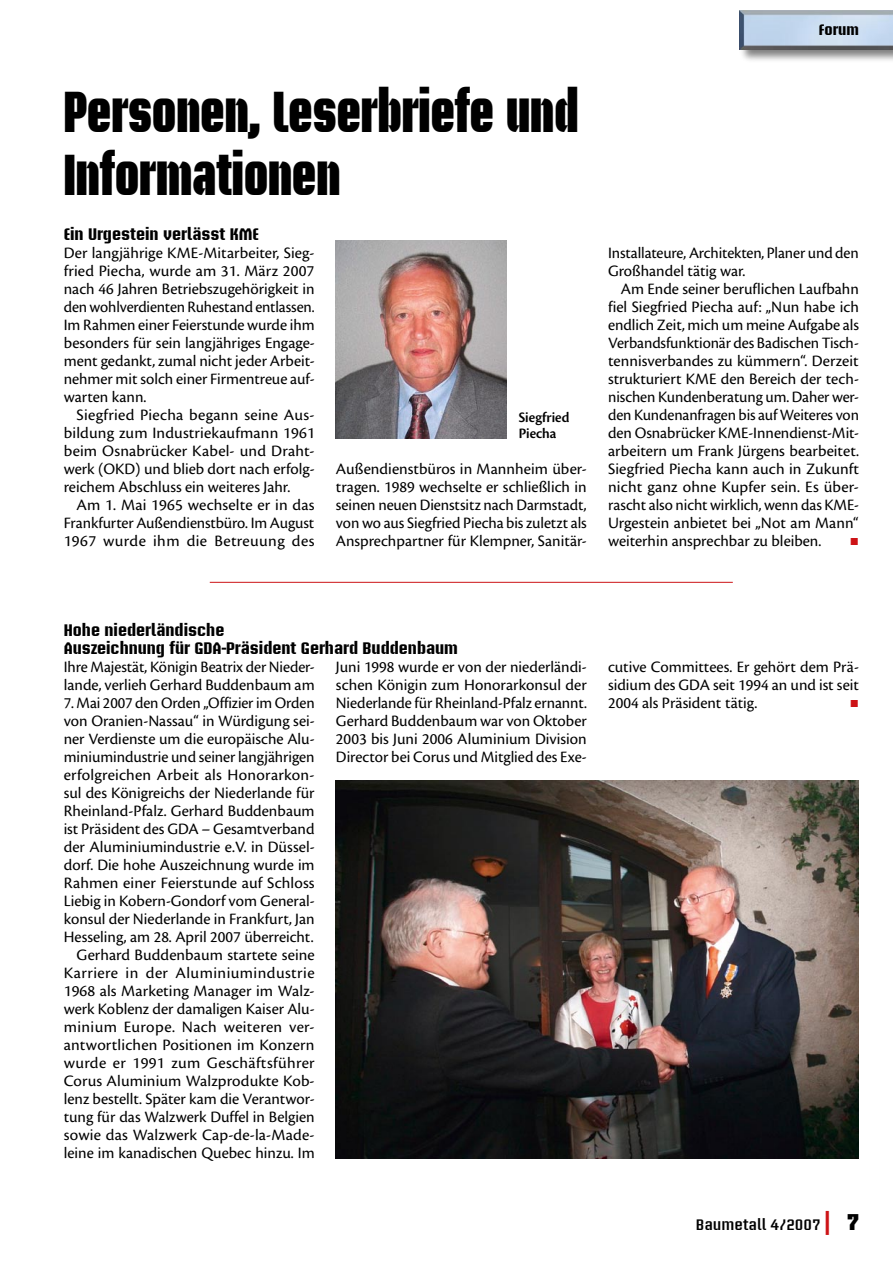
<style>
.page{position:relative;width:893px;height:1263px;background:#fff}
.page>*{position:absolute;margin:0;border:0;box-sizing:border-box;transform-origin:0 0}
.t1{font:900 57px/63px "Briem Akademi Std";color:#000;scale:.8 1}
.t2{font:16.5px/18px "Cronos Pro";color:#000;text-align:justify}
.t3{font:700 16.5px/18px "Briem Akademi Std";color:#000}
.t4{font:16.5px "European Pi Std 3";color:#cd1316}
.t5{font:600 15px "Briem Akademi Std";color:#000}
.t6{font:15px/16.5px "Cronos Pro Semibold Disp";color:#000}
.t7{font:700 15px "Briem Akademi Std";color:#000}
.s1{font-size:24px;color:#cd1316}
</style>
<div class="page">
<div style="left:738px;top:9px;width:155px;height:54px;background:#000;opacity:.5"></div>
<img style="left:740px;top:11px;width:153px;height:38px">
<img style="left:336px;top:780px;width:523px;height:378px">
<hr style="left:210px;top:582px;width:523px;height:1px;background:#cd1316">
<img style="left:336px;top:240px;width:170px;height:198px">
<h1 class="t1" style="left:64px;top:80px;width:645px">Personen, Leserbriefe und<br>Informationen</h1>
<p class="t3" style="left:64px;top:225px;width:196px">Ein Urgestein verlässt KME</p>
<p class="t2" style="left:64px;top:244px;width:252px">Der langjährige KME-Mitarbeiter, Sieg&shy;fried Piecha, wurde am 31. März 2007 nach 46 Jahren Betriebszugehörigkeit in den wohlverdienten Ruhestand entlassen.<br>Im Rahmen einer Feierstunde wurde ihm besonders für sein langjähriges Engage&shy;ment gedankt, zumal nicht jeder Arbeit&shy;nehmer mit solch einer Firmentreue auf&shy;warten kann.</p>
<p class="t2" style="left:64px;top:406px;width:253px;text-indent:13px">Siegfried Piecha begann seine Aus&shy;bildung zum Industriekaufmann 1961 beim Osnabrücker Kabel- und Draht&shy;werk (OKD) und blieb dort nach erfolg&shy;reichem Abschluss ein weiteres Jahr.</p>
<p class="t2" style="left:64px;top:496px;width:252px;text-indent:13px">Am 1. Mai 1965 wechselte er in das Frankfurter Außendienstbüro. Im August 1967 wurde ihm die Betreuung des</p>
<p class="t6" style="left:519px;top:409px;width:52px">Siegfried<br>Piecha</p>
<p class="t2" style="left:336px;top:460px;width:252px">Außendienstbüros in Mannheim über&shy;tragen. 1989 wechselte er schließlich in seinen neuen Dienstsitz nach Darmstadt, von wo aus Siegfried Piecha bis zuletzt als Ansprechpartner für Klempner, Sanitär-</p>
<p class="t7" style="left:819px;top:22px;width:42px">Forum</p>
<p class="t2" style="left:608px;top:244px;width:252px">Installateure, Architekten, Planer und den<br>Großhandel tätig war.</p>
<p class="t2" style="left:608px;top:280px;width:253px;text-indent:13px">Am Ende seiner beruflichen Laufbahn fiel Siegfried Piecha auf: „Nun habe ich endlich Zeit, mich um meine Aufgabe als Verbandsfunktionär des Badischen Tisch&shy;tennisverbandes zu kümmern“. Derzeit strukturiert KME den Bereich der tech&shy;nischen Kundenberatung um. Daher wer&shy;den Kundenanfragen bis auf Weiteres von den Osnabrücker KME-Innendienst-Mit&shy;arbeitern um Frank Jürgens bearbeitet.<br>Siegfried Piecha kann auch in Zukunft nicht ganz ohne Kupfer sein. Es über&shy;rascht also nicht wirklich, wenn das KME-Urgestein anbietet bei „Not am Mann“ weiterhin ansprechbar zu bleiben.</p>
<p class="t4" style="left:850px;top:528px;width:11px">▪</p>
<p class="t3" style="left:64px;top:621px;width:396px">Hohe niederländische<br>Auszeichnung für GDA-Präsident Gerhard Buddenbaum</p>
<p class="t2" style="left:64px;top:658px;width:252px">Ihre Majestät, Königin Beatrix der Nieder&shy;lande, verlieh Gerhard Buddenbaum am</p>
<p class="t2" style="left:64px;top:694px;width:253px;text-align:right">7. Mai 2007 den Orden „Offizier im Orden von Oranien-Nassau“ in Würdigung sei&shy;ner Verdienste um die europäische Alu&shy;miniumindustrie und seiner langjährigen erfolgreichen Arbeit als Honorarkon&shy;sul des Königreichs der Niederlande für Rheinland-Pfalz. Gerhard Buddenbaum ist Präsident des GDA – Gesamtverband der Aluminiumindustrie e.V. in Düssel&shy;dorf. Die hohe Auszeichnung wurde im Rahmen einer Feierstunde auf Schloss Liebig in Kobern-Gondorf vom General&shy;konsul der Niederlande in Frankfurt, Jan Hesseling, am 28. April 2007 überreicht.<br>Gerhard Buddenbaum startete seine Karriere in der Aluminiumindustrie 1968 als Marketing Manager im Walz&shy;werk Koblenz der damaligen Kaiser Alu&shy;minium Europe. Nach weiteren ver&shy;antwortlichen Positionen im Konzern wurde er 1991 zum Geschäftsführer Corus Aluminium Walzprodukte Kob&shy;lenz bestellt. Später kam die Verantwor&shy;tung für das Walzwerk Duffel in Belgien sowie das Walzwerk Cap-de-la-Made&shy;leine im kanadischen Quebec hinzu. Im</p>
<p class="t2" style="left:336px;top:658px;width:253px">Juni 1998 wurde er von der niederländi&shy;schen Königin zum Honorarkonsul der Niederlande für Rheinland-Pfalz ernannt.<br>Gerhard Buddenbaum war von Oktober 2003 bis Juni 2006 Aluminium Division Director bei Corus und Mitglied des Exe-</p>
<p class="t2" style="left:608px;top:658px;width:252px">cutive Committees. Er gehört dem Prä&shy;sidium des GDA seit 1994 an und ist seit 2004 als Präsident tätig.</p>
<p class="t4" style="left:850px;top:690px;width:11px">▪</p>
<p class="t5" style="left:696px;top:1216px;width:137px">Baumetall 4/2007 <span class="s1">|</span></p>
</div>
